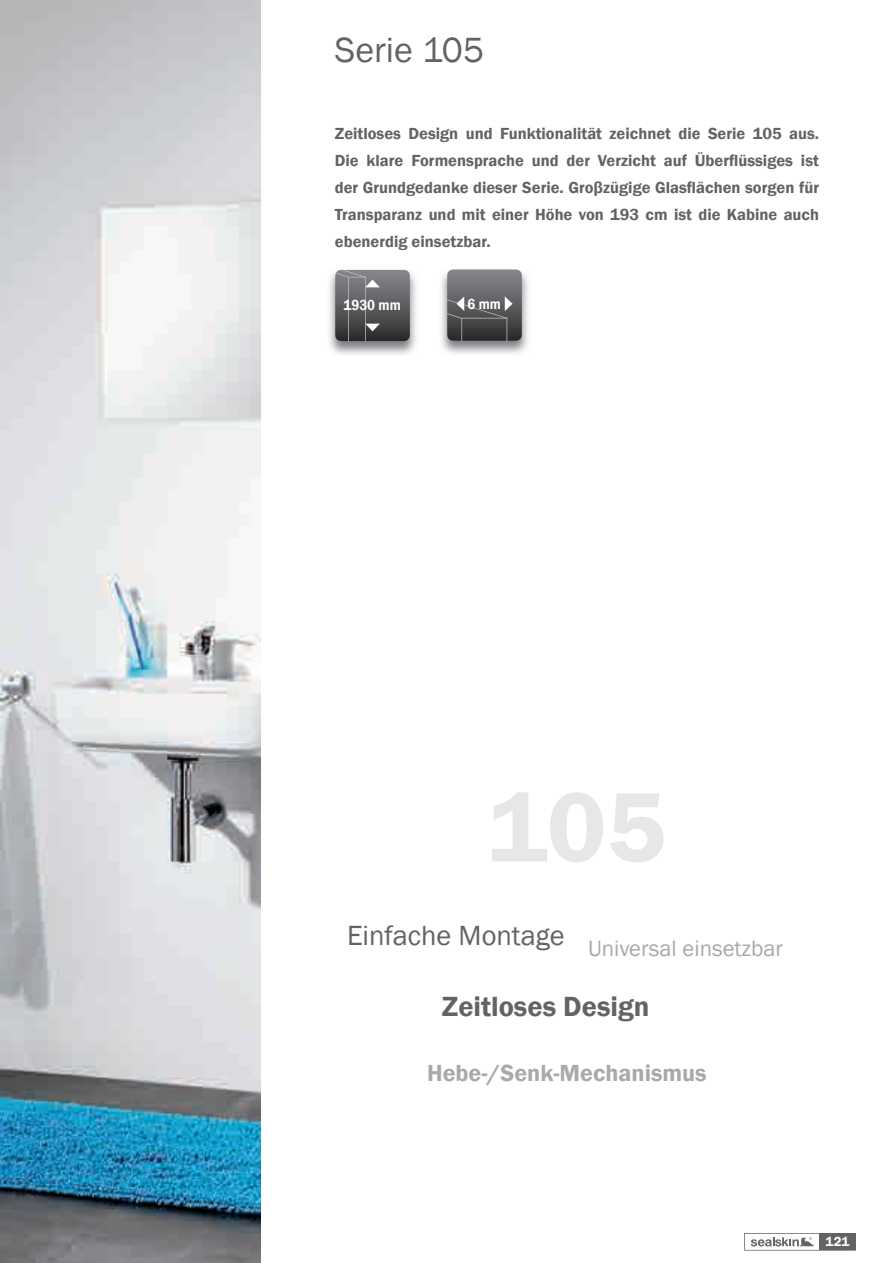
<style>
.page{position:relative;width:893px;height:1263px;background:#fff}
.page>*{position:absolute;margin:0;border:0;box-sizing:border-box;transform-origin:0 0}
.t1{font:600 102px "Franklin Gothic";color:#e6e7e9}
.t2{font:36px "Franklin Gothic";color:#636366}
.t3{font:28.5px "Franklin Gothic";color:#636366}
.t4{font:600 28.5px "Franklin Gothic";color:#636366}
.t5{font:600 24px "Franklin Gothic";color:#a8a9ad}
.t6{font:22.8px "Franklin Gothic";color:#a8a9ad}
.t7{font:600 16.5px/27px "Franklin Gothic";color:#636366;text-align:justify}
.t8{font:600 15px "Franklin Gothic";color:#fff;scale:.9 1}
.t9{font:600 13.5px "Franklin Gothic";color:#fff}
</style>
<div class="page">
<img style="left:0;top:0;width:261px;height:1263px">
<img style="left:329px;top:269px;width:87px;height:86px">
<div style="left:342px;top:269px;width:24px;height:9px;background:#eceded"></div>
<svg style="left:335px;top:270px;width:75px;height:71px;background:#616164"></svg>
<img style="left:441px;top:273px;width:87px;height:81px">
<svg style="left:447px;top:269px;width:75px;height:72px;background:#626365"></svg>
<svg style="left:744px;top:1233px;width:112px;height:17px"></svg>
<h2 class="t2" style="left:335px;top:28px;width:151px">Serie 105</h2>
<p class="t7" style="left:335px;top:120px;width:486px">Zeitloses Design und Funktionalität zeichnet die Serie 105 aus.<br>Die klare Formensprache und der Verzicht auf Überflüssiges ist der Grundgedanke dieser Serie. Groβzügige Glasflächen sorgen für Transparanz und mit einer Höhe von 193 cm ist die Kabine auch ebenerdig einsetzbar.</p>
<p class="t8" style="left:343px;top:295px;width:65px">1930 mm</p>
<p class="t8" style="left:467px;top:294px;width:39px">6 mm</p>
<h1 class="t1" style="left:487px;top:764px;width:180px">105</h1>
<h3 class="t3" style="left:347px;top:918px;width:219px">Einfache Montage</h3>
<h3 class="t6" style="left:588px;top:934px;width:197px">Universal einsetzbar</h3>
<h3 class="t4" style="left:442px;top:989px;width:209px">Zeitloses Design</h3>
<h3 class="t5" style="left:427px;top:1059px;width:281px">Hebe-/Senk-Mechanismus</h3>
<p class="t9" style="left:826px;top:1233px;width:25px">121</p>
</div>
